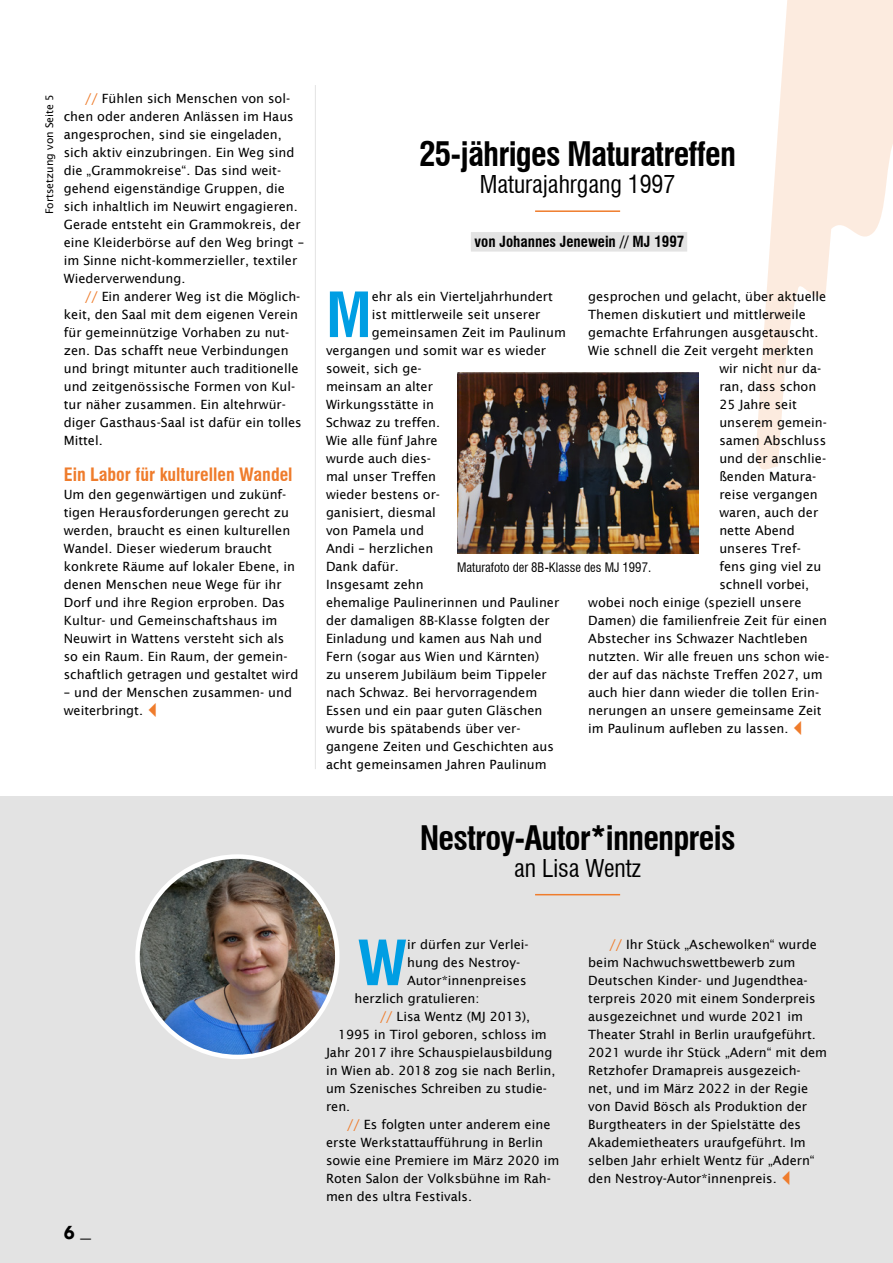
<style>
.page{position:relative;width:893px;height:1263px;background:#fff}
.page>*{position:absolute;margin:0;border:0;box-sizing:border-box;transform-origin:0 0}
.t1{font:700 condensed 60.6px "Swiss 721 BT";color:#009ee3}
.t2{font:700 condensed 33px "Swiss 721 BT";letter-spacing:-.025em;color:#000}
.t3{font:condensed 24px "Swiss 721 BT";color:#000}
.t4{font:700 21px "Tw Cen";color:#000}
.t5{font:700 condensed 18px "Swiss 721 BT";color:#ef7c2c}
.t6{font:700 condensed 15px "Swiss 721 BT";color:#000}
.t7{font:12.75px/18px "Lucida Sans";color:#000}
.t8{font:condensed 12.75px "Swiss 721 BT";color:#000}
.t9{font:10.5px "Lucida Sans";color:#000}
.s1{color:#ee7c2c}
.s2{font-weight:400}
</style>
<div class="page">
<svg style="left:756px;top:0;width:137px;height:470px;fill:#fcebdf"></svg>
<div style="left:0;top:796px;width:893px;height:467px;background:#e3e3e3"></div>
<hr style="left:315px;top:85px;width:1px;height:684px;background:#e3e3e3">
<img style="left:457px;top:373px;width:241px;height:181px">
<hr style="left:535px;top:210px;width:85px;height:2px;background:#ef7c2c">
<img style="left:138px;top:856px;width:199px;height:201px;border-radius:100px">
<div style="left:135px;top:854px;width:205px;height:205px;border:4px solid #fff;border-radius:50%"></div>
<hr style="left:535px;top:894px;width:85px;height:1px;background:#ef7c2c">
<div style="left:471px;top:232px;width:216px;height:20px;background:#e3e3e3"></div>
<p class="t9" style="left:43px;top:214px;width:122px;rotate:-90deg">Fortsetzung von Seite 5</p>
<p class="t7" style="left:64px;top:89px;width:242px;text-indent:21px"><span class="s1">//</span> Fühlen sich Menschen von sol&shy;chen oder anderen Anlässen im Haus angesprochen, sind sie eingeladen, sich aktiv einzubringen. Ein Weg sind die „Grammokreise“. Das sind weit&shy;gehend eigenständige Gruppen, die sich inhaltlich im Neuwirt engagieren.<br>Gerade entsteht ein Grammokreis, der eine Kleiderbörse auf den Weg bringt – im Sinne nicht-kommerzieller, textiler Wiederverwendung.</p>
<p class="t7" style="left:64px;top:288px;width:239px;text-indent:21px"><span class="s1">//</span> Ein anderer Weg ist die Möglich&shy;keit, den Saal mit dem eigenen Verein für gemeinnützige Vorhaben zu nut&shy;zen. Das schafft neue Verbindungen und bringt mitunter auch traditionelle und zeitgenössische Formen von Kul&shy;tur näher zusammen. Ein altehrwür&shy;diger Gasthaus-Saal ist dafür ein tolles Mittel.</p>
<h3 class="t5" style="left:64px;top:464px;width:230px">Ein Labor für kulturellen Wandel</h3>
<p class="t7" style="left:64px;top:485px;width:236px">Um den gegenwärtigen und zukünf&shy;tigen Herausforderungen gerecht zu werden, braucht es einen kulturellen Wandel. Dieser wiederum braucht konkrete Räume auf lokaler Ebene, in denen Menschen neue Wege für ihr Dorf und ihre Region erproben. Das Kultur- und Gemeinschaftshaus im Neuwirt in Wattens versteht sich als so ein Raum. Ein Raum, der gemein&shy;schaftlich getragen und gestaltet wird</p>
<p class="t7" style="left:64px;top:684px;width:230px">– und der Menschen zusammen- und weiterbringt.</p>
<h2 class="t2" style="left:419px;top:134px;width:318px">25-jähriges Maturatreffen</h2>
<h3 class="t3" style="left:480px;top:170px;width:197px">Maturajahrgang 1997</h3>
<p class="t6" style="left:475px;top:233px;width:211px">von Johannes Jenewein // MJ 1997</p>
<h1 class="t1" style="left:326px;top:279px;width:47px">M</h1>
<p class="t7" style="left:372px;top:287px;width:183px">ehr als ein Vierteljahrhundert</p>
<p class="t7" style="left:588px;top:288px;width:240px">gesprochen und gelacht, über aktuelle</p>
<p class="t7" style="left:588px;top:306px;width:219px">Themen diskutiert und mittlerweile</p>
<p class="t7" style="left:588px;top:324px;width:232px">gemachte Erfahrungen ausgetauscht.</p>
<p class="t7" style="left:588px;top:342px;width:227px">Wie schnell die Zeit vergeht merkten</p>
<p class="t7" style="left:719px;top:360px;width:103px">wir nicht nur da-</p>
<p class="t7" style="left:719px;top:378px;width:99px">ran, dass schon</p>
<p class="t7" style="left:719px;top:396px;width:79px">25 Jahre seit</p>
<p class="t7" style="left:719px;top:414px;width:109px">unserem gemein-</p>
<p class="t7" style="left:719px;top:432px;width:108px">samen Abschluss</p>
<p class="t7" style="left:719px;top:450px;width:108px">und der anschlie-</p>
<p class="t7" style="left:719px;top:468px;width:98px">ßenden Matura-</p>
<p class="t7" style="left:719px;top:486px;width:100px">reise vergangen</p>
<p class="t7" style="left:719px;top:504px;width:100px">waren, auch der</p>
<p class="t7" style="left:719px;top:522px;width:77px">nette Abend</p>
<p class="t7" style="left:719px;top:540px;width:83px">unseres Tref-</p>
<p class="t7" style="left:719px;top:558px;width:104px">fens ging viel zu</p>
<p class="t7" style="left:719px;top:576px;width:91px">schnell vorbei,</p>
<p class="t7" style="left:588px;top:594px;width:215px">wobei noch einige (speziell unsere</p>
<p class="t7" style="left:588px;top:612px;width:240px">Damen) die familienfreie Zeit für einen</p>
<p class="t7" style="left:588px;top:630px;width:221px">Abstecher ins Schwazer Nachtleben</p>
<p class="t7" style="left:588px;top:648px;width:242px">nutzten. Wir alle freuen uns schon wie-</p>
<p class="t7" style="left:588px;top:666px;width:236px">der auf das nächste Treffen 2027, um</p>
<p class="t7" style="left:588px;top:684px;width:233px">auch hier dann wieder die tollen Erin-</p>
<p class="t7" style="left:588px;top:702px;width:235px">nerungen an unsere gemeinsame Zeit</p>
<p class="t7" style="left:588px;top:720px;width:202px">im Paulinum aufleben zu lassen.</p>
<p class="t7" style="left:372px;top:305px;width:170px">ist mittlerweile seit unserer</p>
<p class="t7" style="left:372px;top:323px;width:196px">gemeinsamen Zeit im Paulinum</p>
<p class="t7" style="left:326px;top:341px;width:222px">vergangen und somit war es wieder</p>
<p class="t7" style="left:326px;top:359px;width:97px">soweit, sich ge-</p>
<p class="t7" style="left:326px;top:377px;width:108px">meinsam an alter</p>
<p class="t7" style="left:326px;top:395px;width:110px">Wirkungsstätte in</p>
<p class="t7" style="left:326px;top:413px;width:116px">Schwaz zu treffen.</p>
<p class="t7" style="left:326px;top:431px;width:113px">Wie alle fünf Jahre</p>
<p class="t7" style="left:326px;top:449px;width:107px">wurde auch dies-</p>
<p class="t7" style="left:326px;top:467px;width:112px">mal unser Treffen</p>
<p class="t7" style="left:326px;top:486px;width:116px">wieder bestens or-</p>
<p class="t7" style="left:326px;top:504px;width:111px">ganisiert, diesmal</p>
<p class="t7" style="left:326px;top:522px;width:100px">von Pamela und</p>
<p class="t7" style="left:326px;top:540px;width:109px">Andi – herzlichen</p>
<p class="t7" style="left:326px;top:558px;width:74px">Dank dafür.</p>
<p class="t7" style="left:326px;top:576px;width:99px">Insgesamt zehn</p>
<p class="t7" style="left:326px;top:594px;width:235px">ehemalige Paulinerinnen und Pauliner</p>
<p class="t7" style="left:326px;top:612px;width:225px">der damaligen 8B-Klasse folgten der</p>
<p class="t7" style="left:326px;top:630px;width:218px">Einladung und kamen aus Nah und</p>
<p class="t7" style="left:326px;top:648px;width:215px">Fern (sogar aus Wien und Kärnten)</p>
<p class="t7" style="left:326px;top:666px;width:222px">zu unserem Jubiläum beim Tippeler</p>
<p class="t7" style="left:326px;top:684px;width:213px">nach Schwaz. Bei hervorragendem</p>
<p class="t7" style="left:326px;top:702px;width:218px">Essen und ein paar guten Gläschen</p>
<p class="t7" style="left:326px;top:720px;width:196px">wurde bis spätabends über ver-</p>
<p class="t7" style="left:326px;top:738px;width:229px">gangene Zeiten und Geschichten aus</p>
<p class="t7" style="left:326px;top:756px;width:222px">acht gemeinsamen Jahren Paulinum</p>
<p class="t8" style="left:457px;top:560px;width:196px">Maturafoto der 8B-Klasse des MJ 1997.</p>
<h2 class="t2" style="left:420px;top:818px;width:317px">Nestroy-Autor*innenpreis</h2>
<h3 class="t3" style="left:514px;top:854px;width:128px">an Lisa Wentz</h3>
<h3 class="t4" style="left:64px;top:1220px;width:29px">6 <span class="s2">_</span></h3>
<h1 class="t1" style="left:357px;top:927px;width:51px">W</h1>
<p class="t7" style="left:407px;top:935px;width:123px">ir dürfen zur Verlei-</p>
<p class="t7" style="left:407px;top:953px;width:115px">hung des Nestroy-</p>
<p class="t7" style="left:407px;top:971px;width:121px">Autor*innenpreises</p>
<p class="t7" style="left:354px;top:989px;width:127px">herzlich gratulieren:</p>
<p class="t7" style="left:380px;top:1007px;width:152px"><span class="s1">//</span> Lisa Wentz (MJ 2013),</p>
<p class="t7" style="left:338px;top:1025px;width:210px">1995 in Tirol geboren, schloss im</p>
<p class="t7" style="left:326px;top:1043px;width:228px">Jahr 2017 ihre Schauspielausbildung</p>
<p class="t7" style="left:326px;top:1061px;width:231px">in Wien ab. 2018 zog sie nach Berlin,</p>
<p class="t7" style="left:326px;top:1079px;width:223px">um Szenisches Schreiben zu studie-</p>
<p class="t7" style="left:326px;top:1097px;width:26px">ren.</p>
<p class="t7" style="left:347px;top:1115px;width:205px"><span class="s1">//</span> Es folgten unter anderem eine</p>
<p class="t7" style="left:326px;top:1134px;width:219px">erste Werkstattaufführung in Berlin</p>
<p class="t7" style="left:326px;top:1152px;width:235px">sowie eine Premiere im März 2020 im</p>
<p class="t7" style="left:326px;top:1170px;width:226px">Roten Salon der Volksbühne im Rah-</p>
<p class="t7" style="left:326px;top:1188px;width:148px">men des ultra Festivals.</p>
<p class="t7" style="left:588px;top:936px;width:240px;text-indent:21px"><span class="s1">//</span> Ihr Stück „Aschewolken“ wurde beim Nachwuchswettbewerb zum Deutschen Kinder- und Jugendthea&shy;terpreis 2020 mit einem Sonderpreis ausgezeichnet und wurde 2021 im Theater Strahl in Berlin uraufgeführt.<br>2021 wurde ihr Stück „Adern“ mit dem Retzhofer Dramapreis ausgezeich&shy;net, und im März 2022 in der Regie von David Bösch als Produktion der Burgtheaters in der Spielstätte des Akademietheaters uraufgeführt. Im selben Jahr erhielt Wentz für „Adern“ den Nestroy-Autor*innenpreis.</p>
</div>
